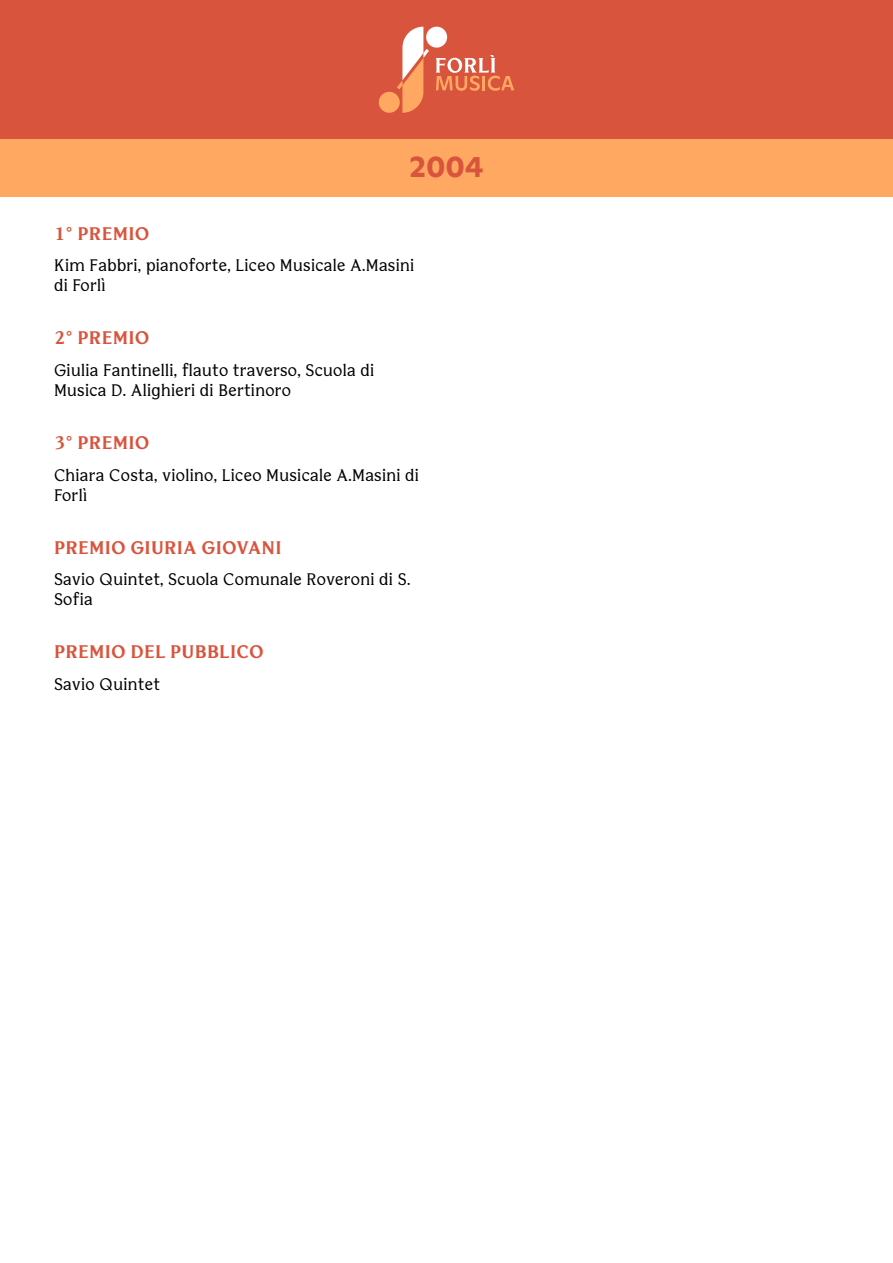
<style>
.page{position:relative;width:893px;height:1263px;background:#fff}
.page>*{position:absolute;margin:0;border:0;box-sizing:border-box;transform-origin:0 0}
.t1{font:700 30px "Ginto";color:#d9543d}
.Premi{font:700 18px "Bianco Serif";letter-spacing:.01em;color:#d9543d}
.Body{font:16.5px/19.8px "Bianco Serif";letter-spacing:.02em;color:#000}
</style>
<div class="page">
<div style="left:0;top:0;width:893px;height:139px;background:#d9543d"></div>
<div style="left:0;top:139px;width:893px;height:57px;background:#ffa861"></div>
<div style="left:379px;top:92px;width:21px;height:21px;background:#ffa861;border-radius:50%"></div>
<div style="left:426px;top:27px;width:21px;height:21px;background:#fff;border-radius:50%"></div>
<svg style="left:397px;top:27px;width:32px;height:86px"></svg>
<svg style="left:436px;top:55px;width:78px;height:36px"></svg>
<p class="t1" style="left:409px;top:144px;width:75px">2004</p>
<p class="Premi" style="left:54px;top:222px;width:97px">1° PREMIO</p>
<p class="Body" style="left:54px;top:257px;width:362px">Kim Fabbri, pianoforte, Liceo Musicale A.Masini di Forlì</p>
<p class="Premi" style="left:54px;top:327px;width:97px">2° PREMIO</p>
<p class="Body" style="left:54px;top:362px;width:322px">Giulia Fantinelli, flauto traverso, Scuola di<br>Musica D. Alighieri di Bertinoro</p>
<p class="Premi" style="left:54px;top:431px;width:97px">3° PREMIO</p>
<p class="Body" style="left:54px;top:466px;width:366px">Chiara Costa, violino, Liceo Musicale A.Masini di<br>Forlì</p>
<p class="Premi" style="left:54px;top:536px;width:229px">PREMIO GIURIA GIOVANI</p>
<p class="Body" style="left:54px;top:571px;width:358px">Savio Quintet, Scuola Comunale Roveroni di S.<br>Sofia</p>
<p class="Premi" style="left:54px;top:641px;width:211px">PREMIO DEL PUBBLICO</p>
<p class="Body" style="left:54px;top:676px;width:107px">Savio Quintet</p>
</div>
